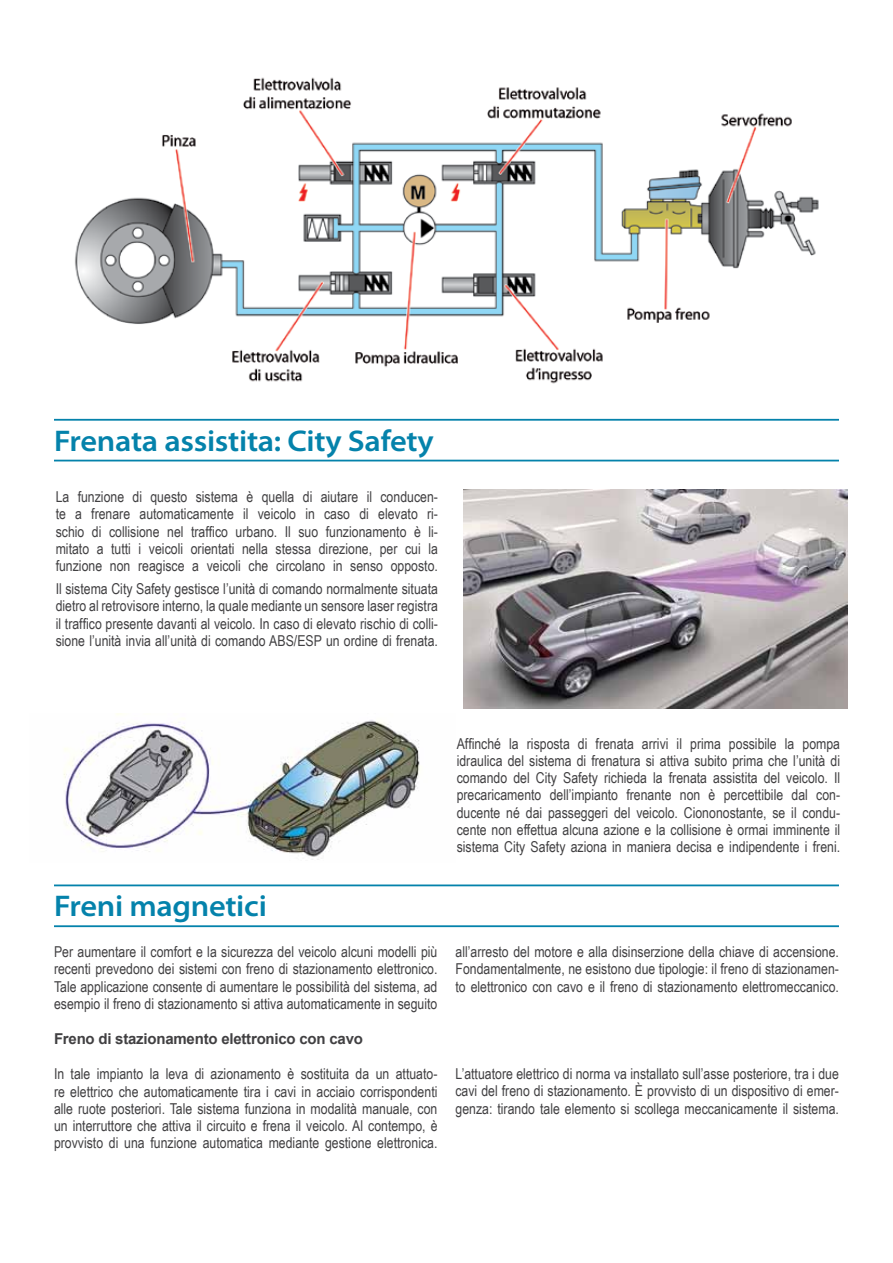
<style>
.page{position:relative;width:893px;height:1263px;background:#fff}
.page>*{position:absolute;margin:0;border:0;box-sizing:border-box;transform-origin:0 0}
.t1{font:600 semi-expanded 30px "Myriad Pro";letter-spacing:-.01em;color:#0482ab}
.t2{font:15px/17.2px "Arial Narrow";color:#414042;text-align:justify}
.t3{font:700 15px "Arial";letter-spacing:-.015em;color:#414042}
</style>
<div class="page">
<img style="left:75px;top:77px;width:744px;height:307px">
<hr style="left:54px;top:419px;width:785px;height:2px;background:#0482ab">
<hr style="left:54px;top:460px;width:785px;height:1px;background:#0482ab">
<img style="left:463px;top:490px;width:384px;height:218px">
<hr style="left:54px;top:884px;width:785px;height:2px;background:#0482ab">
<hr style="left:54px;top:925px;width:785px;height:2px;background:#0482ab">
<img style="left:63px;top:713px;width:357px;height:147px">
<h1 class="t1" style="left:54px;top:424px;width:381px">Frenata assistita: City Safety</h1>
<p class="t2" style="left:56px;top:488px;width:384px">La funzione di questo sistema è quella di aiutare il conducen&shy;te a frenare automaticamente il veicolo in caso di elevato ri&shy;schio di collisione nel traffico urbano. Il suo funzionamento è li&shy;mitato a tutti i veicoli orientati nella stessa direzione, per cui la funzione non reagisce a veicoli che circolano in senso opposto.</p>
<p class="t2" style="left:56px;top:580px;width:384px">Il sistema City Safety gestisce l’unità di comando normalmente situata dietro al retrovisore interno, la quale mediante un sensore laser registra il traffico presente davanti al veicolo. In caso di elevato rischio di colli&shy;sione l’unità invia all’unità di comando ABS/ESP un ordine di frenata.</p>
<h1 class="t1" style="left:54px;top:889px;width:214px">Freni magnetici</h1>
<p class="t2" style="left:457px;top:734px;width:385px">Affinché la risposta di frenata arrivi il prima possibile la pompa idraulica del sistema di frenatura si attiva subito prima che l’unità di comando del City Safety richieda la frenata assistita del veicolo. Il precaricamento dell’impianto frenante non è percettibile dal con&shy;ducente né dai passeggeri del veicolo. Ciononostante, se il condu&shy;cente non effettua alcuna azione e la collisione è ormai imminente il sistema City Safety aziona in maniera decisa e indipendente i freni.</p>
<p class="t2" style="left:54px;top:943px;width:385px">Per aumentare il comfort e la sicurezza del veicolo alcuni modelli più recenti prevedono dei sistemi con freno di stazionamento elettronico.<br>Tale applicazione consente di aumentare le possibilità del sistema, ad esempio il freno di stazionamento si attiva automaticamente in seguito</p>
<p class="t2" style="left:455px;top:943px;width:385px">all’arresto del motore e alla disinserzione della chiave di accensione.<br>Fondamentalmente, ne esistono due tipologie: il freno di stazionamen&shy;to elettronico con cavo e il freno di stazionamento elettromeccanico.</p>
<p class="t3" style="left:54px;top:1029px;width:310px">Freno di stazionamento elettronico con cavo</p>
<p class="t2" style="left:54px;top:1065px;width:385px">In tale impianto la leva di azionamento è sostituita da un attuato&shy;re elettrico che automaticamente tira i cavi in acciaio corrispondenti alle ruote posteriori. Tale sistema funziona in modalità manuale, con un interruttore che attiva il circuito e frena il veicolo. Al contempo, è provvisto di una funzione automatica mediante gestione elettronica.</p>
<p class="t2" style="left:455px;top:1064px;width:385px">L’attuatore elettrico di norma va installato sull’asse posteriore, tra i due cavi del freno di stazionamento. È provvisto di un dispositivo di emer&shy;genza: tirando tale elemento si scollega meccanicamente il sistema.</p>
</div>
